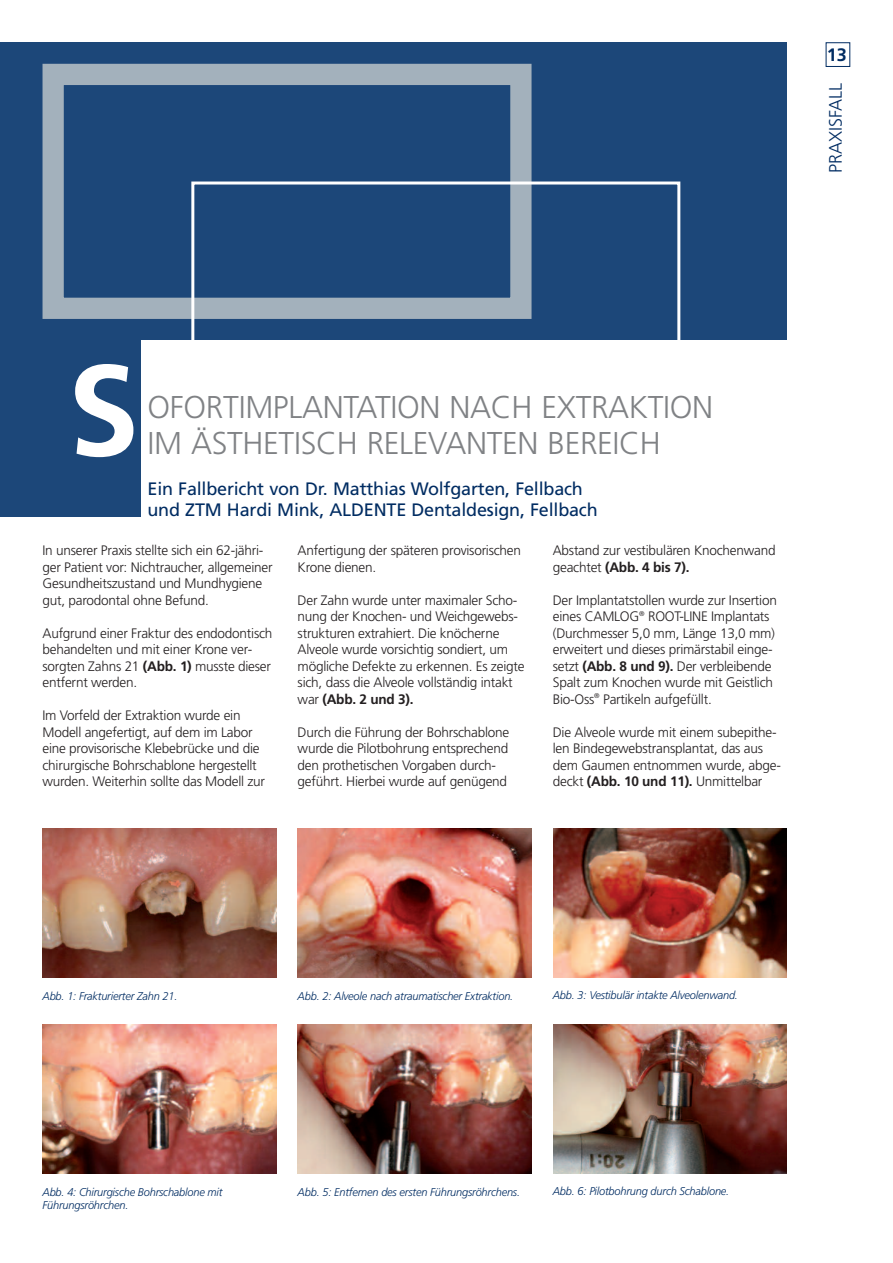
<style>
.page{position:relative;width:893px;height:1263px;background:#fff}
.page>*{position:absolute;margin:0;border:0;box-sizing:border-box;transform-origin:0 0}
.t1{font:700 129px "Frutiger LT";color:#fff}
.t2{font:300 31.5px/36px "Frutiger LT";letter-spacing:-.01em;color:#808285}
.t3{font:18px/21px "Frutiger LT";letter-spacing:-.01em;color:#002c62}
.t4{font:300 18px "Frutiger LT";color:#002c62}
.t5{font:700 18px "Frutiger LT";color:#002c62}
.t6{font:300 13.65px/16.5px "Frutiger LT";letter-spacing:-.015em;color:#231f20}
.t7{font:italic 300 11.25px "Frutiger LT";letter-spacing:-.015em;color:#002c62}
.s1{font-weight:700}
</style>
<div class="page">
<div style="left:0;top:43px;width:787px;height:297px;background:#1c4779"></div>
<div style="left:43px;top:64px;width:488px;height:255px;border:21px solid #a3b1bc"></div>
<div style="left:191px;top:181px;width:489px;height:256px;border:3px solid #fff"></div>
<img style="left:553px;top:828px;width:234px;height:149px">
<img style="left:298px;top:828px;width:233px;height:149px">
<img style="left:43px;top:828px;width:233px;height:149px">
<img style="left:553px;top:1025px;width:234px;height:148px">
<img style="left:298px;top:1025px;width:233px;height:148px">
<img style="left:43px;top:1025px;width:233px;height:148px">
<div style="left:0;top:326px;width:140px;height:191px;background:#1c4779"></div>
<h3 class="t5" style="left:827px;top:48px;width:22px">13</h3>
<h3 class="t4" style="left:828px;top:173px;width:91px;rotate:-90deg">PRAXISFALL</h3>
<h1 class="t1" style="left:68px;top:359px;width:73px">S</h1>
<h2 class="t2" style="left:148px;top:391px;width:567px">OFORTIMPLANTATION NACH EXTRAKTION<br>IM ÄSTHETISCH RELEVANTEN BEREICH</h2>
<h3 class="t3" style="left:148px;top:479px;width:452px">Ein Fallbericht von Dr. Matthias Wolfgarten, Fellbach und ZTM Hardi Mink, ALDENTE Dentaldesign, Fellbach</h3>
<p class="t6" style="left:43px;top:543px;width:232px">In unserer Praxis stellte sich ein 62-jähri&shy;ger Patient vor: Nichtraucher, allgemeiner Gesundheitszustand und Mundhygiene gut, parodontal ohne Befund.</p>
<p class="t6" style="left:43px;top:626px;width:231px">Aufgrund einer Fraktur des endodontisch behandelten und mit einer Krone ver&shy;sorgten Zahns 21 <span class="s1">(Abb. 1)</span> musste dieser entfernt werden.</p>
<p class="t6" style="left:43px;top:708px;width:224px">Im Vorfeld der Extraktion wurde ein Modell angefertigt, auf dem im Labor eine provisorische Klebebrücke und die chirurgische Bohrschablone hergestellt wurden. Weiterhin sollte das Modell zur</p>
<p class="t6" style="left:298px;top:543px;width:225px">Anfertigung der späteren provisorischen<br>Krone dienen.</p>
<p class="t6" style="left:298px;top:593px;width:228px">Der Zahn wurde unter maximaler Scho&shy;nung der Knochen- und Weichgewebs&shy;strukturen extrahiert. Die knöcherne Alveole wurde vorsichtig sondiert, um mögliche Defekte zu erkennen. Es zeigte sich, dass die Alveole vollständig intakt war <span class="s1">(Abb. 2 und 3).</span></p>
<p class="t6" style="left:298px;top:725px;width:213px">Durch die Führung der Bohrschablone wurde die Pilotbohrung entsprechend den prothetischen Vorgaben durch&shy;geführt. Hierbei wurde auf genügend</p>
<p class="t6" style="left:553px;top:543px;width:224px">Abstand zur vestibulären Knochenwand geachtet <span class="s1">(Abb. 4 bis 7).</span></p>
<p class="t6" style="left:553px;top:593px;width:226px">Der Implantatstollen wurde zur Insertion eines CAMLOG<sup>®</sup> ROOT-LINE Implantats (Durchmesser 5,0 mm, Länge 13,0 mm) erweitert und dieses primärstabil einge&shy;setzt <span class="s1">(Abb. 8 und 9).</span> Der verbleibende Spalt zum Knochen wurde mit Geistlich Bio-Oss<sup>®</sup> Partikeln aufgefüllt.</p>
<p class="t6" style="left:553px;top:725px;width:230px">Die Alveole wurde mit einem subepithe&shy;len Bindegewebstransplantat, das aus dem Gaumen entnommen wurde, abge&shy;deckt <span class="s1">(Abb. 10 und 11).</span> Unmittelbar</p>
<p class="t7" style="left:43px;top:991px;width:136px">Abb. 1: Frakturierter Zahn 21.</p>
<p class="t7" style="left:298px;top:991px;width:217px">Abb. 2: Alveole nach atraumatischer Extraktion.</p>
<p class="t7" style="left:553px;top:990px;width:187px">Abb. 3: Vestibulär intakte Alveolenwand.</p>
<p class="t7" style="left:43px;top:1187px;width:182px">Abb. 4: Chirurgische Bohrschablone mit</p>
<p class="t7" style="left:298px;top:1187px;width:224px">Abb. 5: Entfernen des ersten Führungsröhrchens.</p>
<p class="t7" style="left:553px;top:1186px;width:178px">Abb. 6: Pilotbohrung durch Schablone.</p>
<p class="t7" style="left:43px;top:1201px;width:87px">Führungsröhrchen.</p>
</div>
